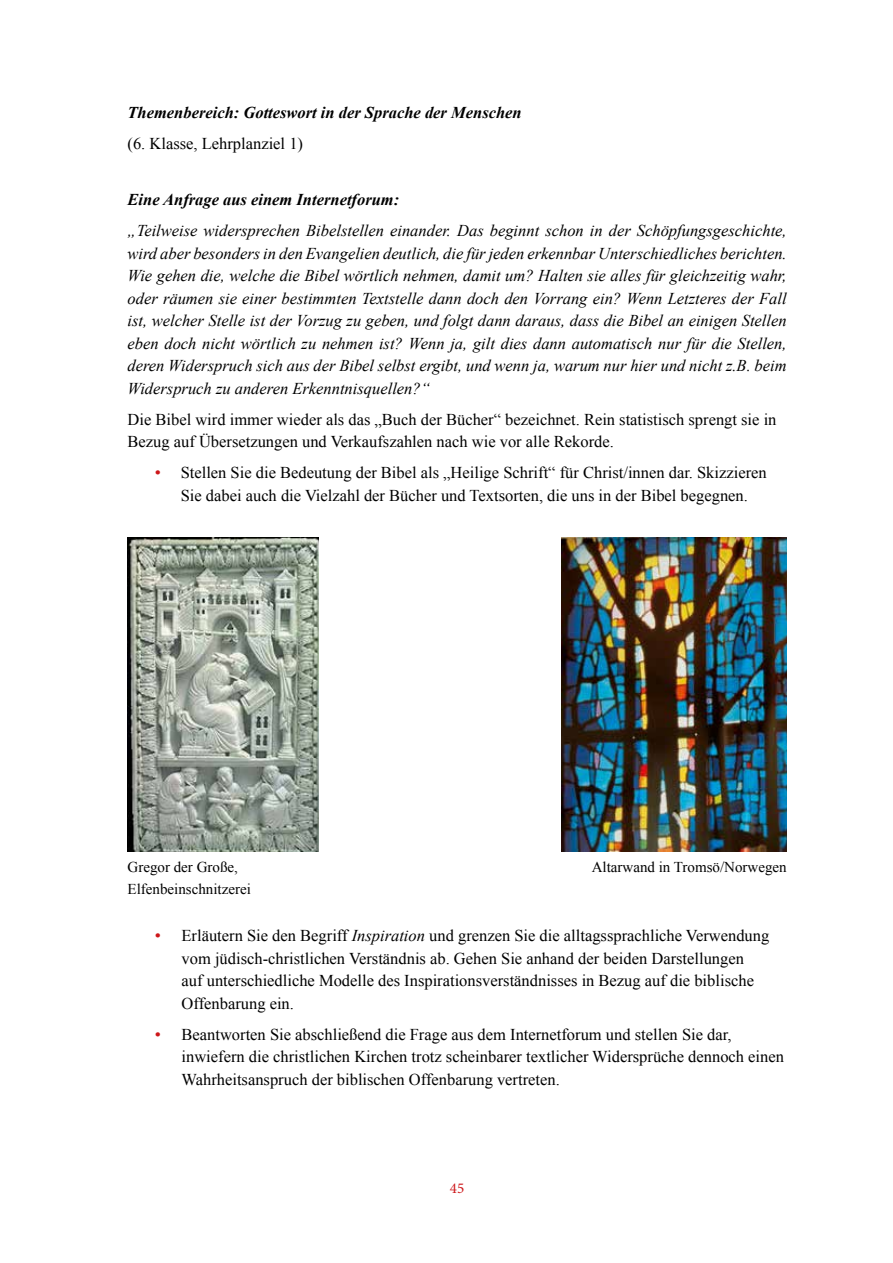
<style>
.page{position:relative;width:893px;height:1263px;background:#fff}
.page>*{position:absolute;margin:0;border:0;box-sizing:border-box;transform-origin:0 0}
.t1{font:16.5px/22.5px "Times New Roman";color:#000}
.t2{font:italic 16.5px/22.5px "Times New Roman";color:#000;text-align:justify}
.t3{font:italic 700 16.5px "Times New Roman";color:#000}
.t4{font:15px/22.5px "Times New Roman";color:#000}
.t5{font:15px "Minion Pro";color:#cd171a}
.s1{color:#cd171a}
.s2{font-style:italic}
</style>
<div class="page">
<img style="left:561px;top:537px;width:226px;height:314px">
<img style="left:127px;top:537px;width:191px;height:314px">
<p class="t3" style="left:128px;top:101px;width:396px">Themenbereich: Gotteswort in der Sprache der Menschen</p>
<p class="t1" style="left:128px;top:132px;width:177px">(6. Klasse, Lehrplanziel 1)</p>
<p class="t3" style="left:128px;top:188px;width:273px">Eine Anfrage aus einem Internetforum:</p>
<p class="t2" style="left:128px;top:219px;width:661px">„Teilweise widersprechen Bibelstellen einander. Das beginnt schon in der Schöpfungsgeschichte, wird aber besonders in den Evangelien deutlich, die für jeden erkennbar Unterschiedliches berichten.<br>Wie gehen die, welche die Bibel wörtlich nehmen, damit um? Halten sie alles für gleichzeitig wahr, oder räumen sie einer bestimmten Textstelle dann doch den Vorrang ein? Wenn Letzteres der Fall ist, welcher Stelle ist der Vorzug zu geben, und folgt dann daraus, dass die Bibel an einigen Stellen eben doch nicht wörtlich zu nehmen ist? Wenn ja, gilt dies dann automatisch nur für die Stellen, deren Widerspruch sich aus der Bibel selbst ergibt, und wenn ja, warum nur hier und nicht z.B. beim Widerspruch zu anderen Erkenntnisquellen?“</p>
<p class="t1" style="left:128px;top:408px;width:650px">Die Bibel wird immer wieder als das „Buch der Bücher“ bezeichnet. Rein statistisch sprengt sie in<br>Bezug auf Übersetzungen und Verkaufszahlen nach wie vor alle Rekorde.</p>
<p class="t1" style="left:155px;top:461px;width:614px;text-align:center"><span class="s1">•</span> Stellen Sie die Bedeutung der Bibel als „Heilige Schrift“ für Christ/innen dar. Skizzieren<br>Sie dabei auch die Vielzahl der Bücher und Textsorten, die uns in der Bibel begegnen.</p>
<p class="t4" style="left:128px;top:855px;width:125px">Gregor der Große,<br>Elfenbeinschnitzerei</p>
<p class="t4" style="left:592px;top:855px;width:196px">Altarwand in Tromsö/Norwegen</p>
<p class="t1" style="left:182px;top:924px;width:589px;text-indent:-27px"><span class="s1">•</span> Erläutern Sie den Begriff <span class="s2">Inspiration</span> und grenzen Sie die alltagssprachliche Verwendung vom jüdisch-christlichen Verständnis ab. Gehen Sie anhand der beiden Darstellungen<br>auf unterschiedliche Modelle des Inspirationsverständnisses in Bezug auf die biblische Offenbarung ein.</p>
<p class="t1" style="left:182px;top:1023px;width:604px;text-indent:-27px"><span class="s1">•</span> Beantworten Sie abschließend die Frage aus dem Internetforum und stellen Sie dar, inwiefern die christlichen Kirchen trotz scheinbarer textlicher Widersprüche dennoch einen<br>Wahrheitsanspruch der biblischen Offenbarung vertreten.</p>
<p class="t5" style="left:450px;top:1178px;width:16px">45</p>
</div>
